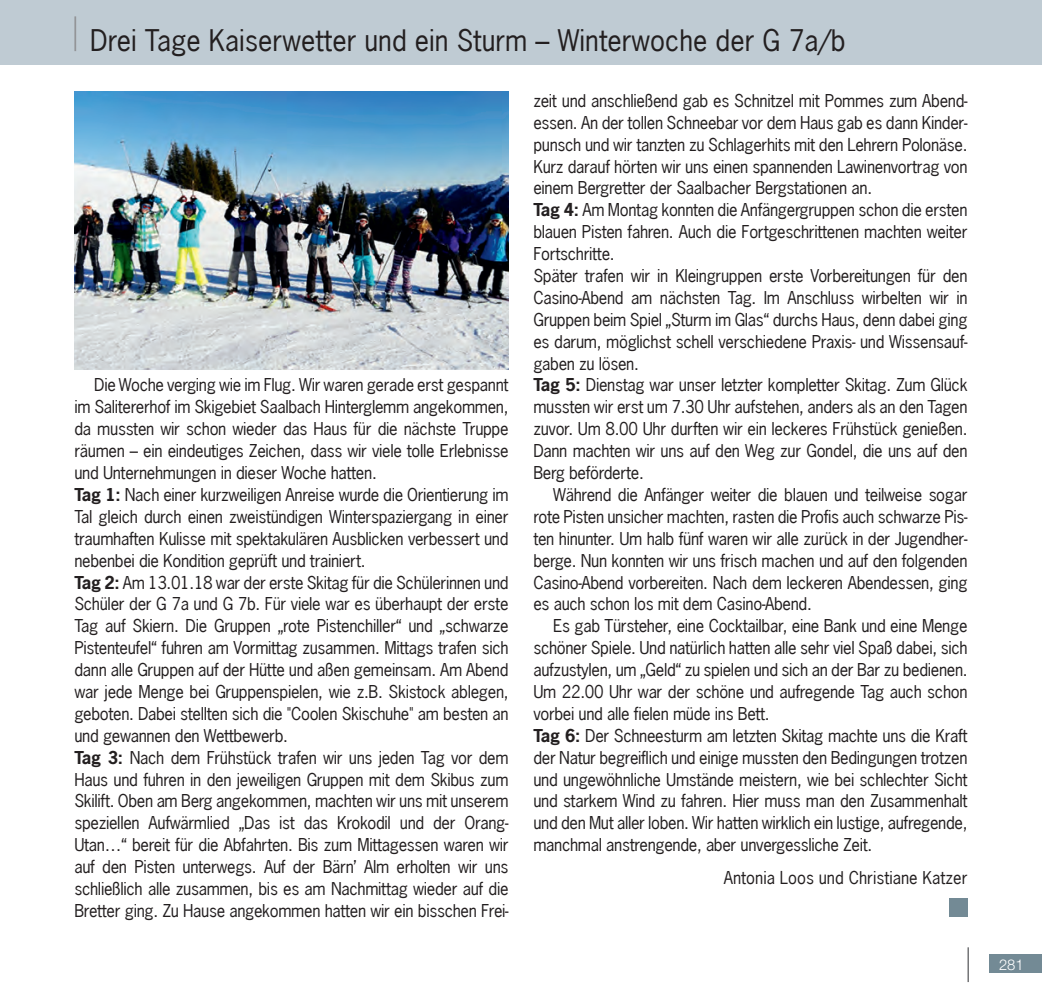
<style>
.page{position:relative;width:1042px;height:993px;background:#fff}
.page>*{position:absolute;margin:0;border:0;box-sizing:border-box;transform-origin:0 0}
.Große_Headline{font:28px "News Gothic LT";color:#231f20}
.Grundtext_bei_Artike{font:16.62px/21.9px "News Gothic LT";letter-spacing:-.02em;color:#231f20;text-align:justify}
.Grundtext_bei_Artike-2{font:16.62px "News Gothic LT";color:#231f20}
.t1{font:300 14.88px "Helvetica Neue LT Std";color:#fff}
.s1{font-weight:700}
</style>
<div class="page">
<div style="left:989px;top:954px;width:53px;height:18px;background:#738a95"></div>
<div style="left:0;top:0;width:1042px;height:64px;background:#bfcbd3"></div>
<hr style="left:967px;top:946px;width:2px;height:35px;background:#57585a">
<hr style="left:74px;top:16px;width:2px;height:35px;background:#939598">
<div style="left:949px;top:898px;width:18px;height:18px;background:#738a95"></div>
<img style="left:74px;top:92px;width:434px;height:277px">
<p class="Große_Headline" style="left:90px;top:23px;width:757px">Drei Tage Kaiserwetter und ein Sturm – Winterwoche der G 7a/b</p>
<p class="Grundtext_bei_Artike" style="left:74px;top:374px;width:436px;text-indent:20px">Die Woche verging wie im Flug. Wir waren gerade erst gespannt im Salitererhof im Skigebiet Saalbach Hinterglemm angekommen, da mussten wir schon wieder das Haus für die nächste Truppe räumen – ein eindeutiges Zeichen, dass wir viele tolle Erlebnisse und Unternehmungen in dieser Woche hatten.</p>
<p class="Grundtext_bei_Artike" style="left:74px;top:483px;width:436px"><span class="s1">Tag 1:</span> Nach einer kurzweiligen Anreise wurde die Orientierung im Tal gleich durch einen zweistündigen Winterspaziergang in einer traumhaften Kulisse mit spektakulären Ausblicken verbessert und nebenbei die Kondition geprüft und trainiert.</p>
<p class="Grundtext_bei_Artike" style="left:74px;top:571px;width:436px"><span class="s1">Tag 2:</span> Am 13. 01. 18 war der erste Skitag für die Schülerinnen und Schüler der G 7a und G 7b. Für viele war es überhaupt der erste Tag auf Skiern. Die Gruppen „rote Pistenchiller“ und „schwarze Pistenteufel“ fuhren am Vormittag zusammen. Mittags trafen sich dann alle Gruppen auf der Hütte und aßen gemeinsam. Am Abend war jede Menge bei Gruppenspielen, wie z. B. Skistock ablegen, geboten. Dabei stellten sich die "Coolen Skischuhe" am besten an und gewannen den Wettbewerb.</p>
<p class="Grundtext_bei_Artike" style="left:74px;top:746px;width:436px"><span class="s1">Tag 3:</span> Nach dem Frühstück trafen wir uns jeden Tag vor dem Haus und fuhren in den jeweiligen Gruppen mit dem Skibus zum Skilift. Oben am Berg angekommen, machten wir uns mit unserem speziellen Aufwärmlied „Das ist das Krokodil und der Orang-Utan…“ bereit für die Abfahrten. Bis zum Mittagessen waren wir auf den Pisten unterwegs. Auf der Bärn’ Alm erholten wir uns schließlich alle zusammen, bis es am Nachmittag wieder auf die Bretter ging. Zu Hause angekommen hatten wir ein bisschen Frei-</p>
<p class="Grundtext_bei_Artike" style="left:533px;top:89px;width:436px;text-align:left">zeit und anschließend gab es Schnitzel mit Pommes zum Abend&shy;essen. An der tollen Schneebar vor dem Haus gab es dann Kinder&shy;punsch und wir tanzten zu Schlagerhits mit den Lehrern Polonäse.<br>Kurz darauf hörten wir uns einen spannenden Lawinenvortrag von einem Bergretter der Saalbacher Bergstationen an.</p>
<p class="Grundtext_bei_Artike" style="left:533px;top:199px;width:436px"><span class="s1">Tag 4:</span> Am Montag konnten die Anfängergruppen schon die ersten blauen Pisten fahren. Auch die Fortgeschrittenen machten weiter Fortschritte.</p>
<p class="Grundtext_bei_Artike" style="left:533px;top:264px;width:436px">Später trafen wir in Kleingruppen erste Vorbereitungen für den Casino-Abend am nächsten Tag. Im Anschluss wirbelten wir in Gruppen beim Spiel „Sturm im Glas“ durchs Haus, denn dabei ging es darum, möglichst schell verschiedene Praxis- und Wissensauf&shy;gaben zu lösen.</p>
<p class="Grundtext_bei_Artike" style="left:533px;top:374px;width:436px;text-align:left"><span class="s1">Tag 5:</span> Dienstag war unser letzter kompletter Skitag. Zum Glück mussten wir erst um 7. 30 Uhr aufstehen, anders als an den Tagen zuvor. Um 8. 00 Uhr durften wir ein leckeres Frühstück genießen.<br>Dann machten wir uns auf den Weg zur Gondel, die uns auf den Berg beförderte.</p>
<p class="Grundtext_bei_Artike" style="left:533px;top:483px;width:436px;text-indent:20px">Während die Anfänger weiter die blauen und teilweise sogar rote Pisten unsicher machten, rasten die Profis auch schwarze Pis&shy;ten hinunter. Um halb fünf waren wir alle zurück in der Jugendher&shy;berge. Nun konnten wir uns frisch machen und auf den folgenden Casino-Abend vorbereiten. Nach dem leckeren Abendessen, ging es auch schon los mit dem Casino-Abend.</p>
<p class="Grundtext_bei_Artike" style="left:533px;top:614px;width:436px;text-align:left;text-indent:20px">Es gab Türsteher, eine Cocktailbar, eine Bank und eine Menge schöner Spiele. Und natürlich hatten alle sehr viel Spaß dabei, sich aufzustylen, um „Geld“ zu spielen und sich an der Bar zu bedienen.<br>Um 22. 00 Uhr war der schöne und aufregende Tag auch schon vorbei und alle fielen müde ins Bett.</p>
<p class="Grundtext_bei_Artike" style="left:533px;top:724px;width:436px"><span class="s1">Tag 6:</span> Der Schneesturm am letzten Skitag machte uns die Kraft der Natur begreiflich und einige mussten den Bedingungen trotzen und ungewöhnliche Umstände meistern, wie bei schlechter Sicht und starkem Wind zu fahren. Hier muss man den Zusammenhalt und den Mut aller loben. Wir hatten wirklich ein lustige, aufregende, manchmal anstrengende, aber unvergessliche Zeit.</p>
<p class="Grundtext_bei_Artike-2" style="left:724px;top:866px;width:245px">Antonia Loos und Christiane Katzer</p>
<p class="t1" style="left:999px;top:954px;width:26px">281</p>
</div>
